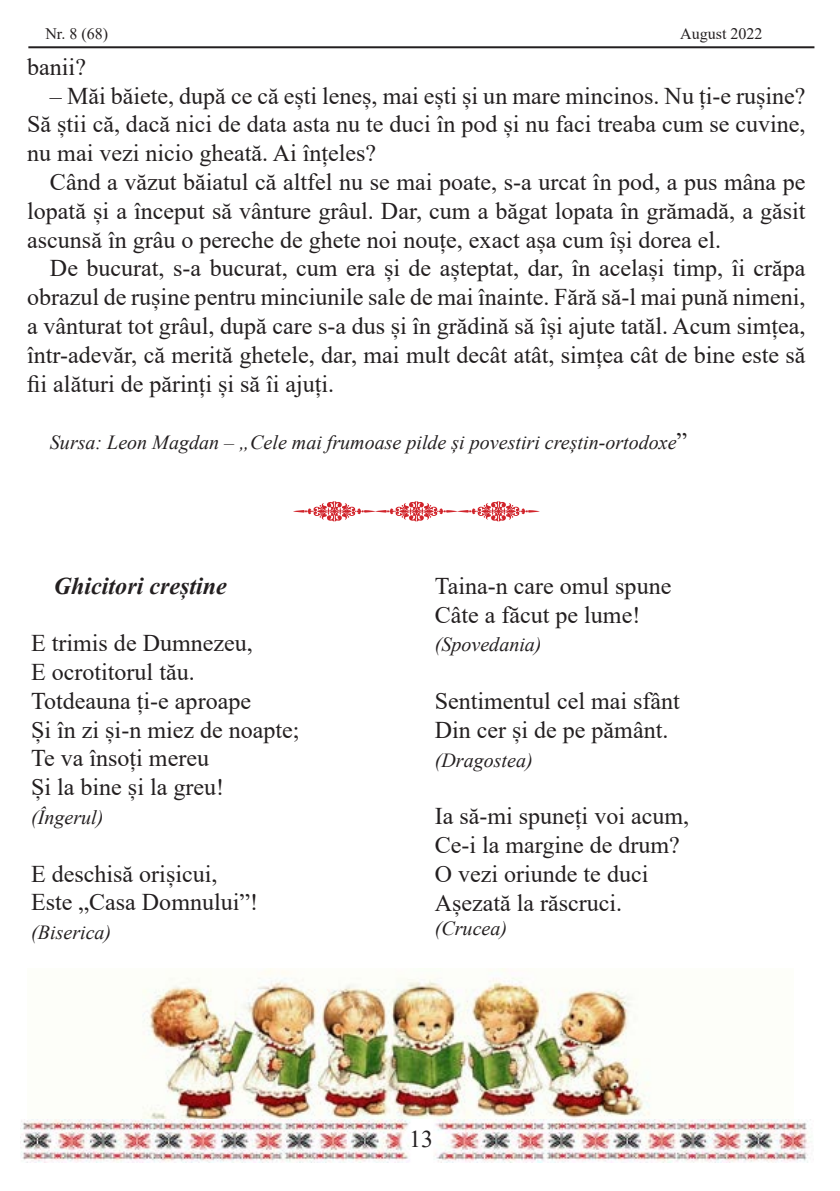
<style>
.page{position:relative;width:840px;height:1191px;background:#fff}
.page>*{position:absolute;margin:0;border:0;box-sizing:border-box;transform-origin:0 0}
.t1{font:60px "Vintage Decorative Signs 4";color:#d1232a}
.t2{font:24px/28.8px "Times New Roman";color:#231f20;text-align:justify}
.t3{font:italic 700 24px "Times New Roman";color:#231f20}
.t4{font:italic 20px "Times New Roman";color:#231f20}
.t5{font:16px "Times New Roman";color:#231f20}
.s1{font-style:normal;font-size:24px}
</style>
<div class="page">
<hr style="left:28px;top:46px;width:786px;height:2px;background:#231f20">
<img style="left:21px;top:1119px;width:790px;height:43px">
<img style="left:142px;top:968px;width:508px;height:150px">
<p class="t5" style="left:45px;top:23px;width:64px">Nr. 8 (68)</p>
<p class="t5" style="left:679px;top:23px;width:84px">August 2022</p>
<p class="t2" style="left:27px;top:51px;width:60px">banii?</p>
<p class="t2" style="left:27px;top:80px;width:779px;text-indent:23px">– Măi băiete, după ce că ești leneș, mai ești și un mare mincinos. Nu ți-e rușine?<br>Să știi că, dacă nici de data asta nu te duci în pod și nu faci treaba cum se cuvine, nu mai vezi nicio gheată. Ai înțeles?</p>
<p class="t2" style="left:27px;top:167px;width:779px;text-indent:23px">Când a văzut băiatul că altfel nu se mai poate, s-a urcat în pod, a pus mâna pe lopată și a început să vânture grâul. Dar, cum a băgat lopata în grămadă, a găsit ascunsă în grâu o pereche de ghete noi nouțe, exact așa cum își dorea el.</p>
<p class="t2" style="left:27px;top:253px;width:779px;text-indent:23px">De bucurat, s-a bucurat, cum era și de așteptat, dar, în același timp, îi crăpa obrazul de rușine pentru minciunile sale de mai înainte. Fără să-l mai pună nimeni, a vânturat tot grâul, după care s-a dus și în grădină să își ajute tatăl. Acum simțea, într-adevăr, că merită ghetele, dar, mai mult decât atât, simțea cât de bine este să fii alături de părinți și să îi ajuți.</p>
<p class="t4" style="left:50px;top:429px;width:638px">Sursa: Leon Magdan – „Cele mai frumoase pilde și povestiri creștin-ortodoxe<span class="s1">”</span></p>
<p class="t1" style="left:293px;top:467px;width:247px">mmm</p>
<p class="t3" style="left:54px;top:569px;width:174px">Ghicitori creștine</p>
<p class="t2" style="left:31px;top:628px;width:223px">E trimis de Dumnezeu,</p>
<p class="t2" style="left:31px;top:657px;width:165px">E ocrotitorul tău.</p>
<p class="t2" style="left:31px;top:685px;width:221px">Totdeauna ți-e aproape</p>
<p class="t2" style="left:31px;top:714px;width:269px">Și în zi și-n miez de noapte;</p>
<p class="t2" style="left:31px;top:743px;width:179px">Te va însoți mereu</p>
<p class="t2" style="left:31px;top:772px;width:194px">Și la bine și la greu!</p>
<p class="t4" style="left:31px;top:803px;width:74px">(Îngerul)</p>
<p class="t2" style="left:31px;top:858px;width:187px">E deschisă orișicui,</p>
<p class="t2" style="left:31px;top:887px;width:228px">Este „Casa Domnului”!</p>
<p class="t4" style="left:31px;top:918px;width:81px">(Biserica)</p>
<p class="t2" style="left:434px;top:570px;width:238px">Taina-n care omul spune</p>
<p class="t2" style="left:434px;top:599px;width:207px">Câte a făcut pe lume!</p>
<p class="t4" style="left:434px;top:631px;width:108px">(Spovedania)</p>
<p class="t2" style="left:434px;top:685px;width:246px">Sentimentul cel mai sfânt</p>
<p class="t2" style="left:434px;top:714px;width:235px">Din cer și de pe pământ.</p>
<p class="t4" style="left:434px;top:746px;width:99px">(Dragostea)</p>
<p class="t2" style="left:434px;top:801px;width:255px">Ia să-mi spuneți voi acum,</p>
<p class="t2" style="left:434px;top:829px;width:246px">Ce-i la margine de drum?</p>
<p class="t2" style="left:434px;top:858px;width:215px">O vezi oriunde te duci</p>
<p class="t2" style="left:434px;top:887px;width:189px">Așezată la răscruci.</p>
<p class="t4" style="left:434px;top:914px;width:74px">(Crucea)</p>
<p class="t2" style="left:409px;top:1123px;width:25px">13</p>
</div>
